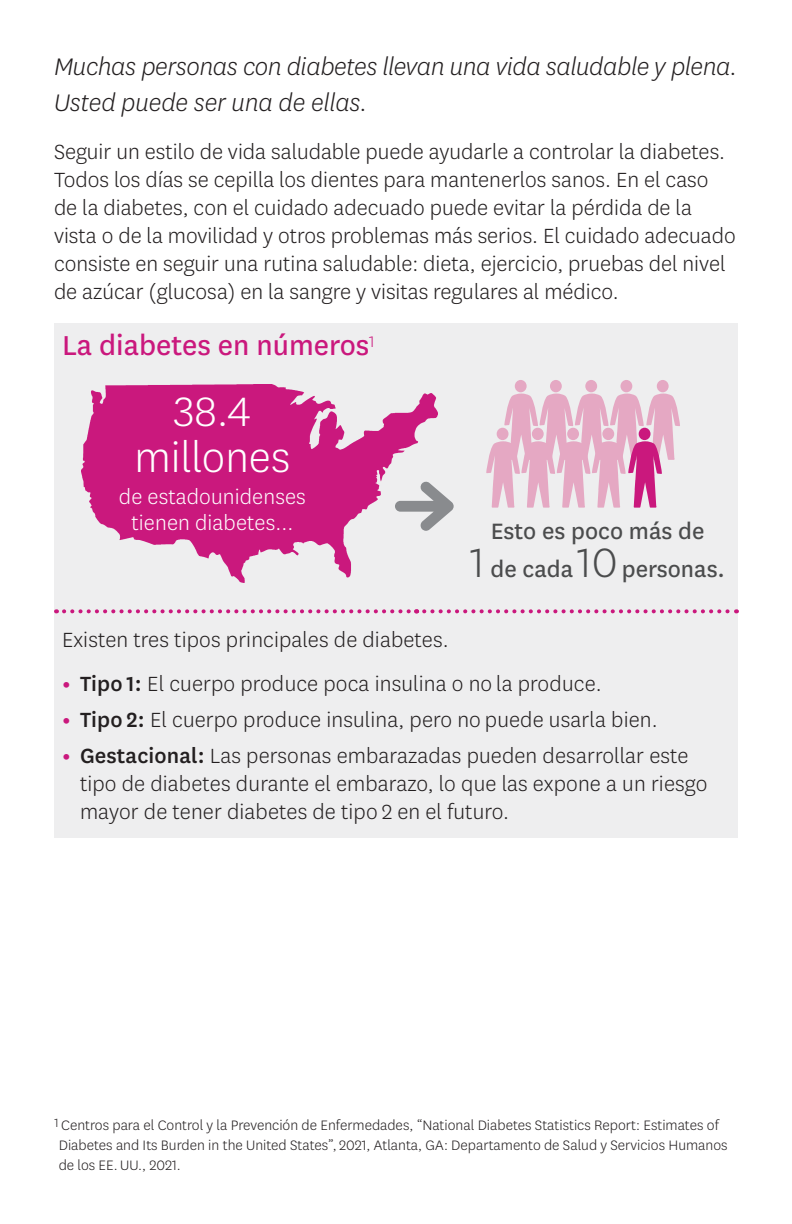
<style>
.page{position:relative;width:792px;height:1224px;background:#fff}
.page>*{position:absolute;margin:0;border:0;box-sizing:border-box;transform-origin:0 0}
.t1{font:300 48px/46px "Centene Sans";color:#fff;text-align:center}
.t2{font:32px "Centene Sans";color:#ca187d}
.t3{font:italic 300 28px/36px "Centene Sans";letter-spacing:-.015em;color:#231f20}
.t4{font:26px/38px "Centene Sans";color:#4b4c4d;text-align:center}
.t5{font:300 24px/28px "Centene Sans";color:#231f20}
.t6{font:300 24px/26px "Centene Sans";letter-spacing:.005em;color:#fff;text-align:center}
.t7{font:300 16px/20px "Centene Sans";color:#231f20}
.s1{font-weight:300;font-size:48px}
.s2{font-weight:700;color:#ca187d}
.s3{font-weight:500}
</style>
<div class="page">
<div style="left:54px;top:323px;width:362px;height:288px;background:#eeeeef"></div>
<div style="left:416px;top:323px;width:322px;height:288px;background:#eeeeef"></div>
<div style="left:54px;top:611px;width:684px;height:227px;background:#eeeeef"></div>
<img style="left:82px;top:385px;width:356px;height:198px">
<div style="left:515px;top:380px;width:12px;height:12px;background:#e5a8c3;border-radius:50%"></div>
<div style="left:657px;top:380px;width:12px;height:12px;background:#e5a8c3;border-radius:50%"></div>
<div style="left:585px;top:380px;width:12px;height:12px;background:#e5a8c3;border-radius:50%"></div>
<div style="left:550px;top:380px;width:12px;height:12px;background:#e5a8c3;border-radius:50%"></div>
<div style="left:620px;top:380px;width:12px;height:12px;background:#e5a8c3;border-radius:50%"></div>
<svg style="left:395px;top:481px;width:59px;height:50px"></svg>
<svg style="left:486px;top:394px;width:194px;height:114px"></svg>
<div style="left:497px;top:428px;width:12px;height:12px;background:#e5a8c3;border-radius:50%"></div>
<svg style="left:64px;top:609px;width:353px;height:4px"></svg>
<svg style="left:424px;top:609px;width:313px;height:4px"></svg>
<p class="t3" style="left:54px;top:48px;width:685px">Muchas personas con diabetes llevan una vida saludable y plena.<br>Usted puede ser una de ellas.</p>
<p class="t5" style="left:54px;top:137px;width:683px">Seguir un estilo de vida saludable puede ayudarle a controlar la diabetes.<br>Todos los días se cepilla los dientes para mantenerlos sanos. En el caso de la diabetes, con el cuidado adecuado puede evitar la pérdida de la vista o de la movilidad y otros problemas más serios. El cuidado adecuado consiste en seguir una rutina saludable: dieta, ejercicio, pruebas del nivel de azúcar (glucosa) en la sangre y visitas regulares al médico.</p>
<h3 class="t2" style="left:62px;top:324px;width:314px">La diabetes en números<sup>1</sup></h3>
<p class="t1" style="left:135px;top:387px;width:157px">38.4 millones</p>
<p class="t6" style="left:119px;top:483px;width:188px">de estadounidenses tienen diabetes...</p>
<p class="t4" style="left:470px;top:511px;width:256px">Esto es poco más de<br><span class="s1">1</span> de cada <span class="s1">10</span> personas.</p>
<p class="t5" style="left:62px;top:625px;width:388px">Existen tres tipos principales de diabetes.</p>
<p class="t5" style="left:62px;top:669px;width:541px"><span class="s2">•</span> <span class="s3">Tipo 1:</span> El cuerpo produce poca insulina o no la produce.</p>
<p class="t5" style="left:62px;top:705px;width:597px"><span class="s2">•</span> <span class="s3">Tipo 2:</span> El cuerpo produce insulina, pero no puede usarla bien.</p>
<p class="t5" style="left:80px;top:741px;width:629px;text-indent:-18px"><span class="s2">•</span> <span class="s3">Gestacional:</span> Las personas embarazadas pueden desarrollar este tipo de diabetes durante el embarazo, lo que las expone a un riesgo mayor de tener diabetes de tipo 2 en el futuro.</p>
<h3 class="t7" style="left:54px;top:1115px;width:675px"><sup>1</sup> Centros para el Control y la Prevención de Enfermedades, “National Diabetes Statistics Report: Estimates of<br>Diabetes and Its Burden in the United States”, 2021, Atlanta, GA: Departamento de Salud y Servicios Humanos de los EE. UU., 2021.</h3>
</div>
